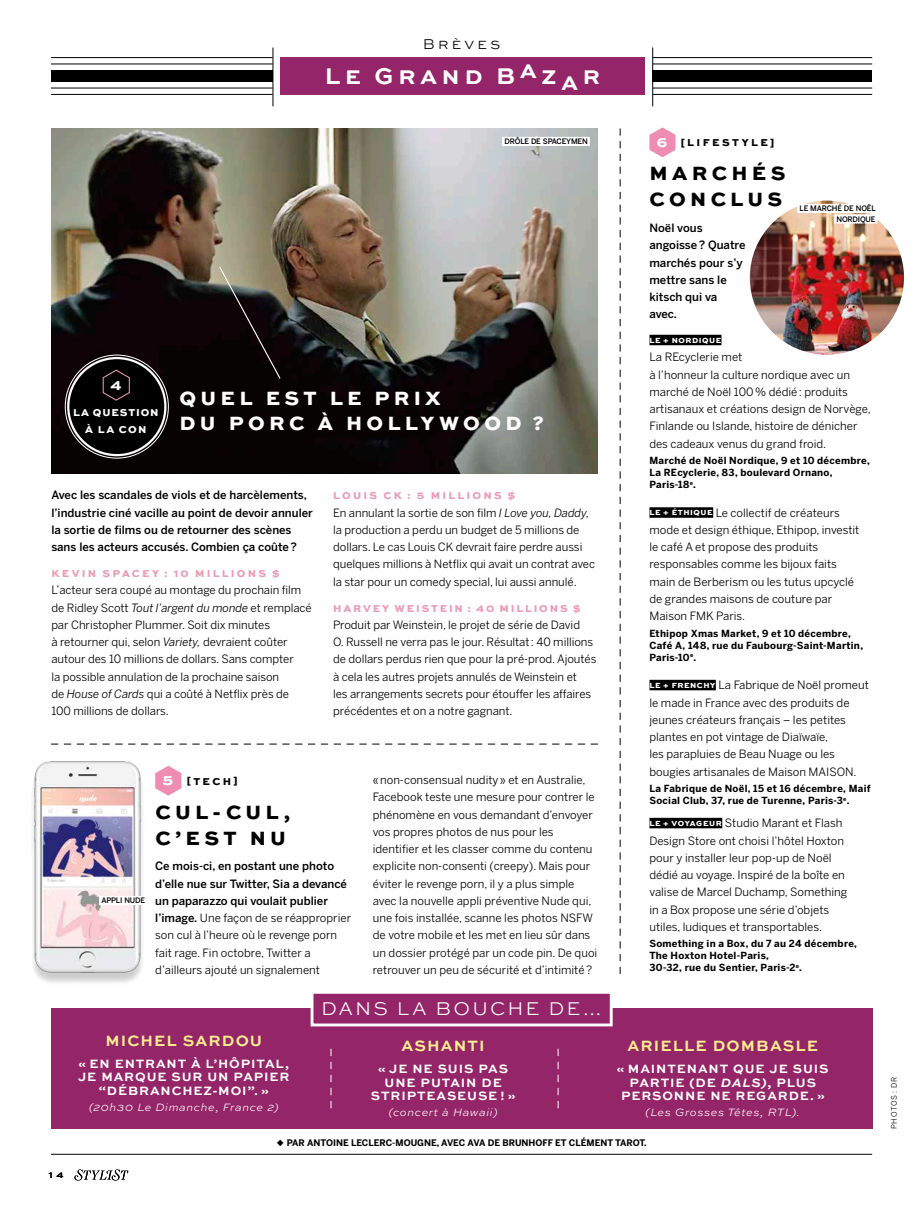
<style>
.page{position:relative;width:919px;height:1212px;background:#fff}
.page>*{position:absolute;margin:0;border:0;box-sizing:border-box;transform-origin:0 0}
.t1{font:24px "Sweet Sans Bold SC";letter-spacing:.175em;color:#fff}
.t2{font:800 20.25px/26px "Sweet Sans";letter-spacing:.215em;color:#fff}
.t3{font:800 20.25px/26px "Sweet Sans";letter-spacing:.21em;color:#000}
.t4{font:300 19.5px "Sweet Sans";letter-spacing:.105em;color:#fff}
.t5{font:700 15.75px "Sweet Sans";letter-spacing:.07em;color:#ffed8e}
.t6{font:15px "Sweet Sans Light SC";letter-spacing:.175em;color:#000}
.t7{font:800 14.4px "Sweet Sans";color:#fff}
.t8{font:700 12.75px/13.5px "Sweet Sans";letter-spacing:.07em;color:#fff;text-align:center}
.t9{font:11.4px/17.2px "Benton Sans";color:#000}
.t10{font:500 11.4px/17.2px "Benton Sans";color:#000}
.t11{font:italic 300 11.25px "Sweet Sans";letter-spacing:.05em;color:#fff}
.t12{font:800 10.5px "Sweet Sans";letter-spacing:.205em;color:#ea9db4}
.t13{font:800 10.5px "Sweet Sans";letter-spacing:.17em;color:#ea9db4}
.t14{font:800 10.5px "Sweet Sans";letter-spacing:.23em;color:#000}
.t15{font:800 10.5px/17.2px "Sweet Sans";letter-spacing:.085em;color:#fff;text-align:center}
.t16{font:700 9.75px/12px "Benton Sans";letter-spacing:.025em;color:#000}
.t17{font:700 9px "Benton Sans";color:#000}
.t18{font:700 9px "Sweet Sans";color:#000}
.t19{font:800 7.8px "Sweet Sans";letter-spacing:.07em;color:#fff}
.t20{font:500 7.5px/10.5px "Benton Sans";letter-spacing:-.025em;color:#000;text-align:right}
.t21{font:7.5px "Benton Sans";letter-spacing:.095em;color:#000}
.s1{font-style:italic}
.s2{font-size:14.4px;color:#fff}
.s3{font-weight:500}
.s4{font-family:"Sweet Sans";font-weight:800;font-size:7.8px;color:#fff}
</style>
<div class="page">
<hr style="left:51px;top:1154px;width:821px;height:1px;background:#000">
<div style="left:280px;top:57px;width:365px;height:38px;background:#952569"></div>
<div style="left:652px;top:70px;width:220px;height:12px;background:#000"></div>
<hr style="left:652px;top:88px;width:220px;height:1px;background:#000">
<hr style="left:652px;top:57px;width:220px;height:1px;background:#000">
<hr style="left:652px;top:94px;width:220px;height:1px;background:#000">
<div style="left:51px;top:70px;width:222px;height:12px;background:#000"></div>
<hr style="left:51px;top:88px;width:222px;height:1px;background:#000">
<hr style="left:51px;top:57px;width:222px;height:1px;background:#000">
<hr style="left:51px;top:94px;width:222px;height:1px;background:#000">
<hr style="left:51px;top:64px;width:222px;height:1px;background:#000">
<hr style="left:652px;top:64px;width:220px;height:1px;background:#000">
<hr style="left:272px;top:48px;width:1px;height:58px;background:#000">
<hr style="left:652px;top:48px;width:1px;height:58px;background:#000">
<svg style="left:74px;top:1169px;width:54px;height:11px"></svg>
<div style="left:51px;top:1008px;width:821px;height:121px;background:#952569"></div>
<svg style="left:330px;top:1049px;width:1px;height:59px"></svg>
<svg style="left:557px;top:1049px;width:1px;height:59px"></svg>
<div style="left:310px;top:991px;width:302px;height:35px;background:#952569;border:3px solid #fff"></div>
<img style="left:51px;top:128px;width:547px;height:346px">
<svg style="left:218px;top:265px;width:63px;height:115px;background:#312b27"></svg>
<div style="left:68px;top:358px;width:97px;height:97px;background:#000;border-radius:50%"></div>
<div style="left:67px;top:357px;width:99px;height:99px;border:2px solid #fff;border-radius:50%"></div>
<svg style="left:102px;top:369px;width:28px;height:32px"></svg>
<div style="left:649px;top:335px;width:72px;height:10px;background:#000"></div>
<div style="left:649px;top:507px;width:64px;height:11px;background:#000"></div>
<div style="left:649px;top:680px;width:66px;height:10px;background:#000"></div>
<div style="left:649px;top:818px;width:73px;height:10px;background:#000"></div>
<svg style="left:649px;top:127px;width:26px;height:30px"></svg>
<svg style="left:155px;top:766px;width:26px;height:30px"></svg>
<img style="left:749px;top:201px;width:154px;height:154px;border-radius:77px">
<svg style="left:619px;top:129px;width:1px;height:845px"></svg>
<svg style="left:51px;top:744px;width:547px;height:1px"></svg>
<img style="left:32px;top:761px;width:111px;height:222px">
<div style="left:502px;top:137px;width:87px;height:9px;background:#fff"></div>
<div style="left:797px;top:204px;width:80px;height:9px;background:#fff"></div>
<div style="left:834px;top:214px;width:43px;height:10px;background:#fff"></div>
<div style="left:99px;top:896px;width:48px;height:9px;background:#fff"></div>
<h3 class="t6" style="left:423px;top:35px;width:79px">Brèves</h3>
<h1 class="t1" style="left:325px;top:62px;width:277px">Le Grand Bazar</h1>
<p class="t20" style="left:504px;top:136px;width:85px">DRÔLE DE SPACEYMEN</p>
<p class="t7" style="left:110px;top:376px;width:13px">4</p>
<p class="t15" style="left:73px;top:404px;width:87px">LA QUESTION<br>À LA CON</p>
<h2 class="t2" style="left:179px;top:385px;width:366px">QUEL EST LE PRIX<br>DU PORC À HOLLYWOOD ?</h2>
<p class="t10" style="left:51px;top:486px;width:263px">Avec les scandales de viols et de harcèlements, l’industrie ciné vacille au point de devoir annuler la sortie de films ou de retourner des scènes sans les acteurs accusés. Combien ça coûte?</p>
<p class="t12" style="left:51px;top:567px;width:230px">KEVIN SPACEY : 10 MILLIONS $</p>
<p class="t9" style="left:51px;top:581px;width:262px">L’acteur sera coupé au montage du prochain film de Ridley Scott <span class="s1">Tout l’argent du monde</span> et remplacé par Christopher Plummer. Soit dix minutes<br>à retourner qui, selon <span class="s1">Variety,</span> devraient coûter autour des 10 millions de dollars. Sans compter<br>la possible annulation de la prochaine saison<br>de <span class="s1">House of Cards</span> qui a coûté à Netflix près de<br>100 millions de dollars.</p>
<p class="t12" style="left:333px;top:490px;width:183px">LOUIS CK : 5 MILLIONS $</p>
<p class="t9" style="left:333px;top:504px;width:263px">En annulant la sortie de son film <span class="s1">I Love you, Daddy, </span>la production a perdu un budget de 5 millions de dollars. Le cas Louis CK devrait faire perdre aussi quelques millions à Netflix qui avait un contrat avec la star pour un comedy special, lui aussi annulé.</p>
<p class="t13" style="left:333px;top:602px;width:248px">HARVEY WEISTEIN : 40 MILLIONS $</p>
<p class="t9" style="left:333px;top:616px;width:265px">Produit par Weinstein, le projet de série de David<br>O. Russell ne verra pas le jour. Résultat: 40 millions de dollars perdus rien que pour la pré-prod. Ajoutés à cela les autres projets annulés de Weinstein et<br>les arrangements secrets pour étouffer les affaires précédentes et on a notre gagnant.</p>
<p class="t20" style="left:101px;top:895px;width:45px">APPLI NUDE</p>
<p class="t14" style="left:163px;top:775px;width:76px"><span class="s2">5</span> [TECH]</p>
<h2 class="t3" style="left:155px;top:799px;width:136px">CUL-CUL,<br>C’EST NU</h2>
<p class="t9" style="left:155px;top:857px;width:197px"><span class="s3">Ce mois-ci, en postant une photo d’elle nue sur Twitter, Sia a devancé un paparazzo qui voulait publier l’image.</span> Une façon de se réapproprier son cul à l’heure où le revenge porn fait rage. Fin octobre, Twitter a d’ailleurs ajouté un signalement</p>
<p class="t9" style="left:373px;top:771px;width:226px">«non-consensual nudity» et en Australie, Facebook teste une mesure pour contrer le phénomène en vous demandant d’envoyer vos propres photos de nus pour les identifier et les classer comme du contenu explicite non-consenti (creepy). Mais pour éviter le revenge porn, il y a plus simple avec la nouvelle appli préventive Nude qui, une fois installée, scanne les photos NSFW de votre mobile et les met en lieu sûr dans un dossier protégé par un code pin. De quoi retrouver un peu de sécurité et d’intimité?</p>
<h3 class="t4" style="left:321px;top:997px;width:282px">DANS LA BOUCHE DE…</h3>
<h3 class="t5" style="left:105px;top:1031px;width:158px">MICHEL SARDOU</h3>
<p class="t8" style="left:78px;top:1057px;width:213px">« EN ENTRANT À L’HÔPITAL,<br>JE MARQUE SUR UN PAPIER “DÉBRANCHEZ-MOI”. »</p>
<p class="t11" style="left:89px;top:1100px;width:191px">(20h30 Le Dimanche, France 2)</p>
<h3 class="t5" style="left:401px;top:1037px;width:85px">ASHANTI</h3>
<p class="t8" style="left:371px;top:1062px;width:146px">« JE NE SUIS PAS<br>UNE PUTAIN DE<br>STRIPTEASEUSE ! »</p>
<p class="t11" style="left:389px;top:1106px;width:110px">(concert à Hawaii)</p>
<p class="t14" style="left:656px;top:137px;width:119px"><span class="s2">6</span> [LIFESTYLE]</p>
<h2 class="t3" style="left:649px;top:161px;width:137px">MARCHÉS<br>CONCLUS</h2>
<p class="t10" style="left:649px;top:219px;width:97px">Noël vous angoisse? Quatre marchés pour s’y mettre sans le kitsch qui va avec.</p>
<p class="t19" style="left:649px;top:335px;width:73px">LE + NORDIQUE</p>
<p class="t9" style="left:649px;top:349px;width:223px">La REcyclerie met<br>à l’honneur la culture nordique avec un marché de Noël 100% dédié: produits artisanaux et créations design de Norvège, Finlande ou Islande, histoire de dénicher des cadeaux venus du grand froid.</p>
<p class="t16" style="left:649px;top:454px;width:222px">Marché de Noël Nordique, 9 et 10 décembre,<br>La REcyclerie, 83, boulevard Ornano,<br>Paris-18<sup>e</sup>.</p>
<p class="t9" style="left:649px;top:504px;width:211px"><span class="s4">LE + ÉTHIQUE</span> Le collectif de créateurs mode et design éthique, Ethipop, investit le café A et propose des produits responsables comme les bijoux faits main de Berberism ou les tutus upcyclé de grandes maisons de couture par Maison FMK Paris.</p>
<p class="t16" style="left:649px;top:627px;width:215px">Ethipop Xmas Market, 9 et 10 décembre,<br>Café A, 148, rue du Faubourg-Saint-Martin,<br>Paris-10<sup>e</sup>.</p>
<p class="t9" style="left:649px;top:676px;width:221px"><span class="s4">LE + FRENCHY</span> La Fabrique de Noël promeut le made in France avec des produits de jeunes créateurs français – les petites plantes en pot vintage de Diaïwaïe,<br>les parapluies de Beau Nuage ou les bougies artisanales de Maison MAISON.</p>
<p class="t16" style="left:649px;top:782px;width:223px">La Fabrique de Noël, 15 et 16 décembre, Maif<br>Social Club, 37, rue de Turenne, Paris-3<sup>e</sup>.</p>
<p class="t9" style="left:649px;top:814px;width:199px"><span class="s4">LE + VOYAGEUR</span> Studio Marant et Flash Design Store ont choisi l’hôtel Hoxton pour y installer leur pop-up de Noël dédié au voyage. Inspiré de la boîte en valise de Marcel Duchamp, Something in a Box propose une série d’objets utiles, ludiques et transportables.</p>
<p class="t16" style="left:649px;top:937px;width:209px">Something in a Box, du 7 au 24 décembre,<br>The Hoxton Hotel-Paris,<br>30-32, rue du Sentier, Paris-2<sup>e</sup>.</p>
<p class="t20" style="left:799px;top:203px;width:78px">LE MARCHÉ DE NOËL<br>NORDIQUE</p>
<h3 class="t5" style="left:627px;top:1037px;width:192px">ARIELLE DOMBASLE</h3>
<p class="t8" style="left:617px;top:1062px;width:213px">« MAINTENANT QUE JE SUIS<br>PARTIE (DE <span class="s1">DALS)</span>, PLUS<br>PERSONNE NE REGARDE. »</p>
<p class="t11" style="left:645px;top:1106px;width:156px">(Les Grosses Têtes, RTL).</p>
<p class="t18" style="left:49px;top:1169px;width:16px">1 4</p>
<p class="t17" style="left:276px;top:1137px;width:371px">◆ PAR ANTOINE LECLERC-MOUGNE, AVEC AVA DE BRUNHOFF ET CLÉMENT TAROT.</p>
<p class="t21" style="left:889px;top:1129px;width:54px;rotate:-90deg">PHOTOS : DR</p>
</div>
